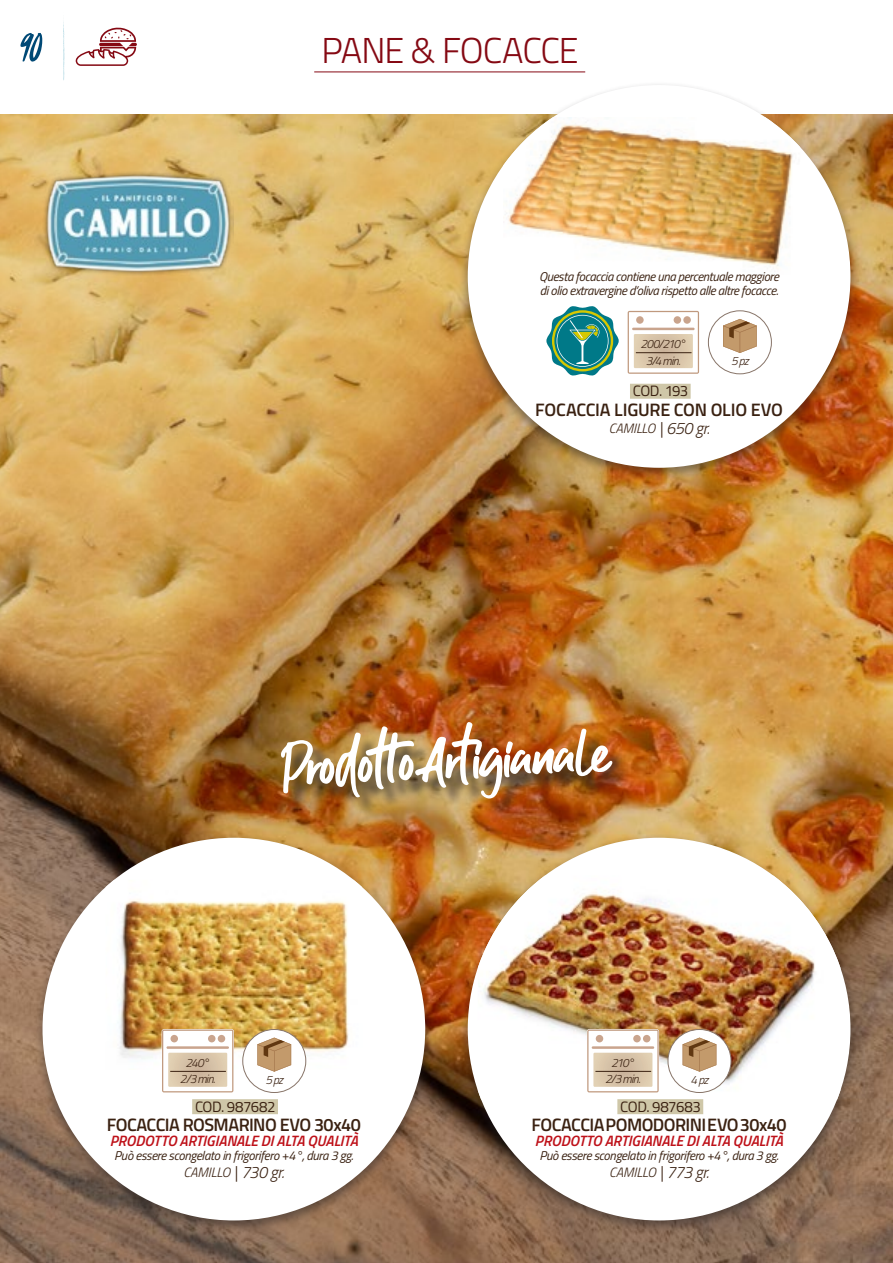
<style>
.page{position:relative;width:893px;height:1263px;background:#fff}
.page>*{position:absolute;margin:0;border:0;box-sizing:border-box;transform-origin:0 0}
.t1{font:60px "Cheddar Jack";color:#004976}
.t2{font:58.5px "Guthen Bloots Personal Use";color:#fff}
.t3{font:300 36px "Titillium Web";letter-spacing:-.03em;color:#850913}
.t4{font:600 18px "Titillium Web";letter-spacing:-.03em;color:#3a2111}
.t5{font:italic 600 15px "Titillium Web";letter-spacing:-.005em;color:#be1119}
.t6{font:15px "Titillium Web";letter-spacing:-.03em;color:#3a2111}
.t7{font:italic 300 13.5px "Titillium Web";letter-spacing:-.01em;color:#3a2111}
.t8{font:italic 12.75px/13.5px "Titillium Web";letter-spacing:-.03em;color:#3a2111}
.t9{font:italic 300 12px/16.5px "Titillium Web";letter-spacing:-.07em;color:#3a2111;text-align:center}
.s1{font-size:16.5px}
</style>
<div class="page">
<svg style="left:63px;top:22px;width:2px;height:58px"></svg>
<img style="left:0;top:115px;width:893px;height:1148px">
<div style="left:459px;top:80px;width:400px;height:401px;background:#231f20;opacity:.5"></div>
<div style="left:468px;top:85px;width:382px;height:383px;background:#fff;border-radius:50%"></div>
<img style="left:503px;top:117px;width:297px;height:152px">
<hr style="left:314px;top:72px;width:271px;height:1px;background:#850913">
<svg style="left:76px;top:28px;width:61px;height:38px"></svg>
<div style="left:34px;top:833px;width:400px;height:401px;background:#231f20;opacity:.5"></div>
<div style="left:43px;top:838px;width:382px;height:382px;background:#fff;border-radius:50%"></div>
<img style="left:106px;top:880px;width:256px;height:190px">
<div style="left:162px;top:1029px;width:72px;height:64px;background:#e2d0c3;border-radius:2px"></div>
<svg style="left:162px;top:1029px;width:71px;height:63px;background:#e4d7c8"></svg>
<hr style="left:166px;top:1046px;width:63px;height:3px;background:#c9a48d">
<div style="left:243px;top:1029px;width:63px;height:63px;background:#fff;border-radius:50%"></div>
<svg style="left:257px;top:1037px;width:34px;height:34px"></svg>
<div style="left:242px;top:1029px;width:64px;height:64px;border:1px solid #887569;border-radius:50%"></div>
<div style="left:192px;top:1099px;width:86px;height:15px;background:#cfc7a8"></div>
<img style="left:43px;top:170px;width:190px;height:106px">
<div style="left:459px;top:833px;width:400px;height:401px;background:#231f20;opacity:.5"></div>
<div style="left:468px;top:838px;width:382px;height:382px;background:#fff;border-radius:50%"></div>
<img style="left:478px;top:875px;width:362px;height:225px">
<svg style="left:587px;top:1029px;width:72px;height:63px"></svg>
<hr style="left:592px;top:1046px;width:62px;height:3px;background:#c9a48d">
<div style="left:668px;top:1029px;width:63px;height:63px;background:#fff;border-radius:50%"></div>
<svg style="left:683px;top:1037px;width:33px;height:34px"></svg>
<div style="left:668px;top:1029px;width:63px;height:64px;border:1px solid #887569;border-radius:50%"></div>
<div style="left:617px;top:1099px;width:86px;height:15px;background:#cfc7a8"></div>
<div style="left:284px;top:725px;width:346px;height:92px;background:#231f20;opacity:.75"></div>
<svg style="left:627px;top:310px;width:72px;height:64px"></svg>
<svg style="left:628px;top:311px;width:71px;height:63px"></svg>
<hr style="left:632px;top:328px;width:63px;height:2px;background:#c9a48d">
<svg style="left:723px;top:319px;width:34px;height:34px"></svg>
<div style="left:708px;top:310px;width:64px;height:64px;border:1px solid #887569;border-radius:50%"></div>
<div style="left:630px;top:384px;width:61px;height:15px;background:#cfc7a8"></div>
<svg style="left:546px;top:306px;width:73px;height:69px"></svg>
<h1 class="t1" style="left:20px;top:13px;width:25px">90</h1>
<h3 class="t3" style="left:321px;top:24px;width:259px">PANE &amp; FOCACCE</h3>
<p class="t8" style="left:539px;top:269px;width:241px">Questa focaccia contiene una percentuale maggiore di olio extravergine d’oliva rispetto alle altre focacce.</p>
<p class="t9" style="left:641px;top:335px;width:47px">200/210°<br>3/4 min.</p>
<p class="t9" style="left:731px;top:352px;width:19px">5 pz</p>
<p class="t6" style="left:633px;top:380px;width:57px">COD. 193</p>
<h3 class="t4" style="left:535px;top:396px;width:249px">FOCACCIA LIGURE CON OLIO EVO</h3>
<p class="t7" style="left:609px;top:419px;width:102px">CAMILLO <span class="s1">| 650 gr.</span></p>
<h2 class="t2" style="left:282px;top:731px;width:328px;rotate:-3deg">Prodott o Artigianale</h2>
<p class="t9" style="left:180px;top:1054px;width:37px">240°<br>2/3 min.</p>
<p class="t9" style="left:265px;top:1071px;width:19px">5 pz</p>
<p class="t6" style="left:195px;top:1096px;width:82px">COD. 987682</p>
<h3 class="t4" style="left:107px;top:1111px;width:255px">FOCACCIA ROSMARINO EVO 30x40</h3>
<p class="t5" style="left:110px;top:1130px;width:250px">PRODOTTO ARTIGIANALE DI ALTA QUALITÀ</p>
<p class="t8" style="left:114px;top:1148px;width:241px">Può essere scongelato in frigorifero +4°, dura 3 gg.</p>
<p class="t7" style="left:184px;top:1163px;width:102px">CAMILLO <span class="s1">| 730 gr.</span></p>
<p class="t9" style="left:605px;top:1054px;width:37px">210°<br>2/3 min.</p>
<p class="t9" style="left:691px;top:1071px;width:19px">4 pz</p>
<p class="t6" style="left:620px;top:1096px;width:82px">COD. 987683</p>
<h3 class="t4" style="left:531px;top:1111px;width:257px">FOCACCIA POMODORINI EVO 30x40</h3>
<p class="t5" style="left:535px;top:1130px;width:250px">PRODOTTO ARTIGIANALE DI ALTA QUALITÀ</p>
<p class="t8" style="left:540px;top:1148px;width:241px">Può essere scongelato in frigorifero +4°, dura 3 gg.</p>
<p class="t7" style="left:609px;top:1163px;width:102px">CAMILLO <span class="s1">| 773 gr.</span></p>
</div>
